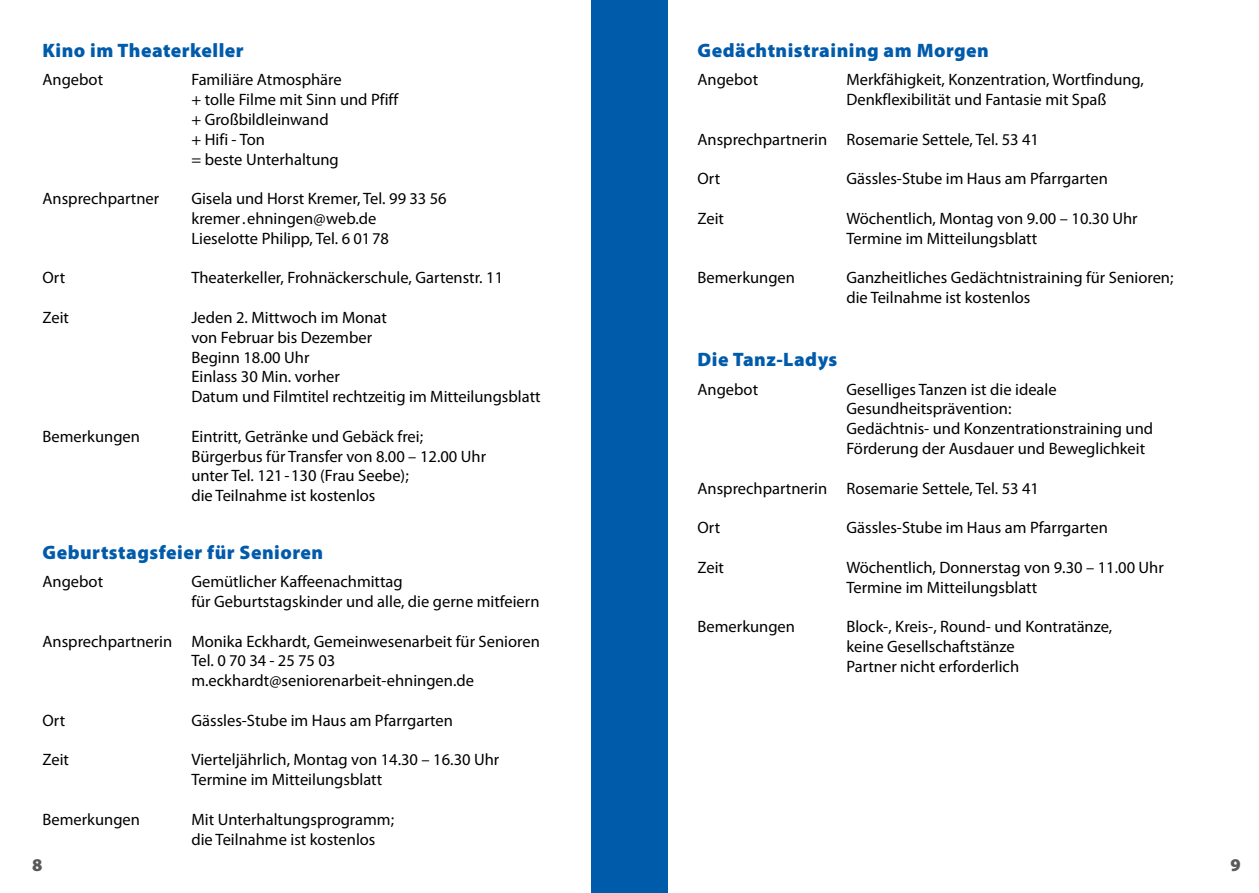
<style>
.page{position:relative;width:1259px;height:893px;background:#fff}
.page>*{position:absolute;margin:0;border:0;box-sizing:border-box;transform-origin:0 0}
.t1{font:900 19.5px "Myriad Pro";letter-spacing:.025em;color:#005baa}
.t2{font:900 18px "Myriad Pro";color:#58595b}
.t3{font:16.5px/19.8px "Myriad Pro";color:#000}
</style>
<div class="page">
<div style="left:591px;top:0;width:77px;height:893px;background:#005baa"></div>
<p class="t1" style="left:43px;top:38px;width:203px">Kino im Theaterkeller</p>
<p class="t3" style="left:43px;top:70px;width:62px">Angebot</p>
<p class="t3" style="left:191px;top:70px;width:208px">Familiäre Atmosphäre<br>+ tolle Filme mit Sinn und Pfiff + Großbildleinwand<br>+ Hifi - Ton<br>= beste Unterhaltung</p>
<p class="t3" style="left:43px;top:189px;width:118px">Ansprechpartner</p>
<p class="t3" style="left:191px;top:189px;width:257px">Gisela und Horst Kremer, Tel. 99 33 56 kremer.ehningen@web.de<br>Lieselotte Philipp, Tel. 6 0178</p>
<p class="t3" style="left:43px;top:268px;width:24px">Ort</p>
<p class="t3" style="left:191px;top:268px;width:313px">Theaterkeller, Frohnäckerschule, Gartenstr. 11</p>
<p class="t3" style="left:43px;top:307px;width:28px">Zeit</p>
<p class="t3" style="left:191px;top:307px;width:351px">Jeden 2. Mittwoch im Monat<br>von Februar bis Dezember<br>Beginn 18.00 Uhr<br>Einlass 30 Min. vorher<br>Datum und Filmtitel rechtzeitig im Mitteilungsblatt</p>
<p class="t3" style="left:43px;top:426px;width:99px">Bemerkungen</p>
<p class="t3" style="left:191px;top:426px;width:296px">Eintritt, Getränke und Gebäck frei; Bürgerbus für Transfer von 8.00 – 12.00 Uhr unter Tel. 121-130 (Frau Seebe);<br>die Teilnahme ist kostenlos</p>
<p class="t1" style="left:43px;top:539px;width:282px">Geburtstagsfeier für Senioren</p>
<p class="t3" style="left:43px;top:571px;width:62px">Angebot</p>
<p class="t3" style="left:191px;top:571px;width:350px">Gemütlicher Kaffeenachmittag<br>für Geburtstagskinder und alle, die gerne mitfeiern</p>
<p class="t3" style="left:191px;top:631px;width:350px;text-indent:-149px">Ansprechpartnerin Monika Eckhardt, Gemeinwesenarbeit für Senioren<br>Tel. 0 70 34 - 25 75 03 m.eckhardt@seniorenarbeit-ehningen.de</p>
<p class="t3" style="left:43px;top:710px;width:24px">Ort</p>
<p class="t3" style="left:191px;top:710px;width:263px">Gässles-Stube im Haus am Pfarrgarten</p>
<p class="t3" style="left:43px;top:750px;width:28px">Zeit</p>
<p class="t3" style="left:191px;top:750px;width:309px">Vierteljährlich, Montag von 14.30 – 16.30 Uhr<br>Termine im Mitteilungsblatt</p>
<p class="t3" style="left:43px;top:809px;width:99px">Bemerkungen</p>
<p class="t3" style="left:191px;top:809px;width:204px">Mit Unterhaltungsprogramm; die Teilnahme ist kostenlos</p>
<p class="t1" style="left:697px;top:38px;width:293px">Gedächtnistraining am Morgen</p>
<p class="t3" style="left:697px;top:70px;width:62px">Angebot</p>
<p class="t3" style="left:846px;top:70px;width:299px">Merkfähigkeit, Konzentration, Wortfindung,<br>Denkflexibilität und Fantasie mit Spaß</p>
<p class="t3" style="left:697px;top:129px;width:343px">Ansprechpartnerin Rosemarie Settele, Tel. 53 41</p>
<p class="t3" style="left:697px;top:169px;width:24px">Ort</p>
<p class="t3" style="left:846px;top:169px;width:263px">Gässles-Stube im Haus am Pfarrgarten</p>
<p class="t3" style="left:697px;top:208px;width:28px">Zeit</p>
<p class="t3" style="left:846px;top:208px;width:293px">Wöchentlich, Montag von 9.00 – 10.30 Uhr<br>Termine im Mitteilungsblatt</p>
<p class="t3" style="left:697px;top:268px;width:99px">Bemerkungen</p>
<p class="t3" style="left:846px;top:268px;width:329px">Ganzheitliches Gedächtnistraining für Senioren; die Teilnahme ist kostenlos</p>
<p class="t1" style="left:697px;top:347px;width:141px">Die Tanz-Ladys</p>
<p class="t3" style="left:697px;top:379px;width:62px">Angebot</p>
<p class="t3" style="left:846px;top:379px;width:308px">Geselliges Tanzen ist die ideale Gesundheitsprävention:<br>Gedächtnis- und Konzentrationstraining und Förderung der Ausdauer und Beweglichkeit</p>
<p class="t3" style="left:697px;top:478px;width:343px">Ansprechpartnerin Rosemarie Settele, Tel. 53 41</p>
<p class="t3" style="left:697px;top:517px;width:24px">Ort</p>
<p class="t3" style="left:846px;top:517px;width:263px">Gässles-Stube im Haus am Pfarrgarten</p>
<p class="t3" style="left:697px;top:557px;width:28px">Zeit</p>
<p class="t3" style="left:846px;top:557px;width:319px">Wöchentlich, Donnerstag von 9.30 – 11.00 Uhr<br>Termine im Mitteilungsblatt</p>
<p class="t3" style="left:697px;top:616px;width:99px">Bemerkungen</p>
<p class="t3" style="left:846px;top:616px;width:267px">Block-, Kreis-, Round- und Kontratänze, keine Gesellschaftstänze<br>Partner nicht erforderlich</p>
<p class="t2" style="left:32px;top:853px;width:12px">8</p>
<p class="t2" style="left:1230px;top:853px;width:12px">9</p>
</div>
